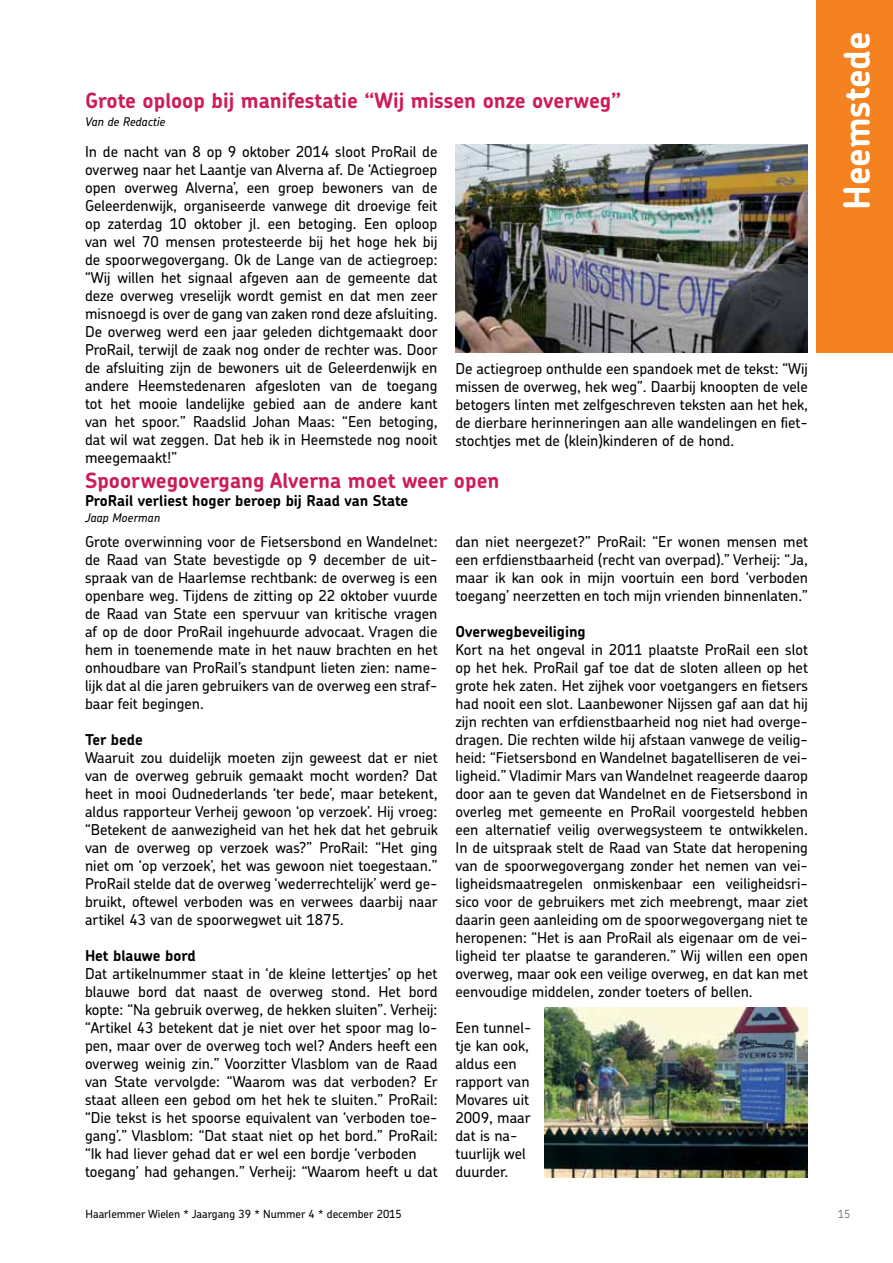
<style>
.page{position:relative;width:893px;height:1263px;background:#fff}
.page>*{position:absolute;margin:0;border:0;box-sizing:border-box;transform-origin:0 0}
.t1{font:700 36px "Chevin Std";color:#fff}
.t2{font:700 21px "Chevin Std";color:#cd1d57}
.t3{font:500 15px/18px "Chevin Std";color:#000;text-align:justify}
.t4{font:700 15px "Chevin Std";color:#000}
.t5{font:italic 500 12px "Chevin Std";color:#000}
.t6{font:500 11.25px "Chevin Std";color:#000}
.t7{font:500 11.25px "Chevin Std";color:#808285}
</style>
<div class="page">
<div style="left:816px;top:0;width:77px;height:353px;background:#f58220"></div>
<img style="left:455px;top:145px;width:353px;height:208px">
<img style="left:544px;top:1008px;width:264px;height:170px">
<h2 class="t2" style="left:85px;top:87px;width:538px">Grote oploop bij manifestatie “Wij missen onze overweg”</h2>
<p class="t5" style="left:85px;top:114px;width:82px">Van de Redactie</p>
<p class="t3" style="left:85px;top:142px;width:354px">In de nacht van 8 op 9 oktober 2014 sloot ProRail de overweg naar het Laantje van Alverna af. De ‘Actiegroep open overweg Alverna’, een groep bewoners van de Geleerdenwijk, organiseerde vanwege dit droevige feit op zaterdag 10 oktober jl. een betoging. Een oploop van wel 70 mensen protesteerde bij het hoge hek bij de spoorwegovergang. Ok de Lange van de actiegroep: “Wij willen het signaal afgeven aan de gemeente dat deze overweg vreselijk wordt gemist en dat men zeer misnoegd is over de gang van zaken rond deze afsluiting.<br>De overweg werd een jaar geleden dichtgemaakt door ProRail, terwijl de zaak nog onder de rechter was. Door de afsluiting zijn de bewoners uit de Geleerdenwijk en andere Heemstedenaren afgesloten van de toegang tot het mooie landelijke gebied aan de andere kant van het spoor.” Raadslid Johan Maas: “Een betoging, dat wil wat zeggen. Dat heb ik in Heemstede nog nooit meegemaakt!”</p>
<p class="t3" style="left:455px;top:359px;width:354px">De actiegroep onthulde een spandoek met de tekst: “Wij missen de overweg, hek weg”. Daarbij knoopten de vele betogers linten met zelfgeschreven teksten aan het hek, de dierbare herinneringen aan alle wandelingen en fiet&shy;stochtjes met de (klein)kinderen of de hond.</p>
<h2 class="t2" style="left:85px;top:466px;width:416px">Spoorwegovergang Alverna moet weer open</h2>
<p class="t4" style="left:85px;top:490px;width:325px">ProRail verliest hoger beroep bij Raad van State</p>
<p class="t5" style="left:85px;top:510px;width:77px">Jaap Moerman</p>
<p class="t3" style="left:85px;top:532px;width:354px">Grote overwinning voor de Fietsersbond en Wandelnet: de Raad van State bevestigde op 9 december de uit&shy;spraak van de Haarlemse rechtbank: de overweg is een openbare weg. Tijdens de zitting op 22 oktober vuurde de Raad van State een spervuur van kritische vragen af op de door ProRail ingehuurde advocaat. Vragen die hem in toenemende mate in het nauw brachten en het onhoudbare van ProRail’s standpunt lieten zien: name&shy;lijk dat al die jaren gebruikers van de overweg een straf&shy;baar feit begingen.</p>
<p class="t4" style="left:85px;top:730px;width:59px">Ter bede</p>
<p class="t3" style="left:85px;top:748px;width:354px">Waaruit zou duidelijk moeten zijn geweest dat er niet van de overweg gebruik gemaakt mocht worden? Dat heet in mooi Oudnederlands ‘ter bede’, maar betekent, aldus rapporteur Verheij gewoon ‘op verzoek’. Hij vroeg: “Betekent de aanwezigheid van het hek dat het gebruik van de overweg op verzoek was?” ProRail: “Het ging niet om ‘op verzoek’, het was gewoon niet toegestaan.” ProRail stelde dat de overweg ‘wederrechtelijk’ werd ge&shy;bruikt, oftewel verboden was en verwees daarbij naar artikel 43 van de spoorwegwet uit 1875.</p>
<p class="t4" style="left:85px;top:946px;width:112px">Het blauwe bord</p>
<p class="t3" style="left:85px;top:964px;width:354px;text-align:left">Dat artikelnummer staat in ‘de kleine lettertjes’ op het blauwe bord dat naast de overweg stond. Het bord kopte: “Na gebruik overweg, de hekken sluiten”. Verheij: “Artikel 43 betekent dat je niet over het spoor mag lo&shy;pen, maar over de overweg toch wel? Anders heeft een overweg weinig zin.” Voorzitter Vlasblom van de Raad van State vervolgde: “Waarom was dat verboden? Er staat alleen een gebod om het hek te sluiten.” ProRail: “Die tekst is het spoorse equivalent van ‘verboden toe&shy;gang’.” Vlasblom: “Dat staat niet op het bord.” ProRail: “Ik had liever gehad dat er wel een bordje ‘verboden toegang’ had gehangen.” Verheij: “Waarom heeft u dat</p>
<p class="t3" style="left:455px;top:532px;width:354px">dan niet neergezet?” ProRail: “Er wonen mensen met een erfdienstbaarheid (recht van overpad).” Verheij: “Ja, maar ik kan ook in mijn voortuin een bord ‘verboden toegang’ neerzetten en toch mijn vrienden binnenlaten.”</p>
<p class="t4" style="left:455px;top:622px;width:132px">Overwegbeveiliging</p>
<p class="t3" style="left:455px;top:640px;width:354px">Kort na het ongeval in 2011 plaatste ProRail een slot op het hek. ProRail gaf toe dat de sloten alleen op het grote hek zaten. Het zijhek voor voetgangers en fietsers had nooit een slot. Laanbewoner Nijssen gaf aan dat hij zijn rechten van erfdienstbaarheid nog niet had overge&shy;dragen. Die rechten wilde hij afstaan vanwege de veilig&shy;heid: “Fietsersbond en Wandelnet bagatelliseren de vei&shy;ligheid.” Vladimir Mars van Wandelnet reageerde daarop door aan te geven dat Wandelnet en de Fietsersbond in overleg met gemeente en ProRail voorgesteld hebben een alternatief veilig overwegsysteem te ontwikkelen.<br>In de uitspraak stelt de Raad van State dat heropening van de spoorwegovergang zonder het nemen van vei&shy;ligheidsmaatregelen onmiskenbaar een veiligheidsri&shy;sico voor de gebruikers met zich meebrengt, maar ziet daarin geen aanleiding om de spoorwegovergang niet te heropenen: “Het is aan ProRail als eigenaar om de vei&shy;ligheid ter plaatse te garanderen.” Wij willen een open overweg, maar ook een veilige overweg, en dat kan met eenvoudige middelen, zonder toeters of bellen.</p>
<p class="t3" style="left:455px;top:1018px;width:77px;text-align:left">Een tunnel&shy;tje kan ook, aldus een rapport van<br>Movares uit<br>2009, maar dat is na&shy;tuurlijk wel duurder.</p>
<h1 class="t1" style="left:833px;top:210px;width:180px;rotate:-90deg">Heemstede</h1>
<p class="t6" style="left:86px;top:1207px;width:318px">Haarlemmer Wielen * Jaargang 39 * Nummer 4 * december 2015</p>
<p class="t7" style="left:838px;top:1207px;width:14px">15</p>
</div>
